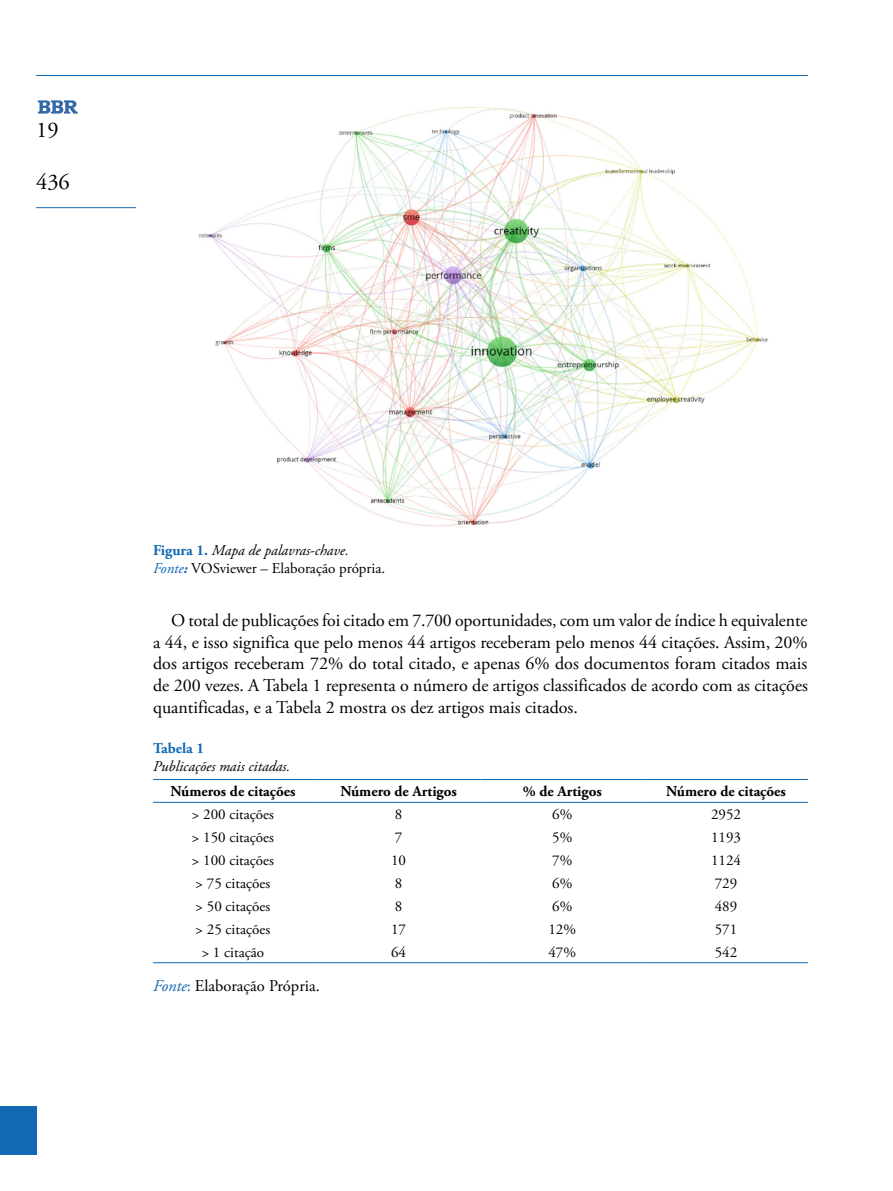
<style>
.page{position:relative;width:893px;height:1191px;background:#fff}
.page>*{position:absolute;margin:0;border:0;box-sizing:border-box;transform-origin:0 0}
.t1{font:22.5px "Adobe Garamond Pro";color:#000}
.t2{font:18px/21.9px "Adobe Garamond Pro";color:#000;text-align:justify}
.t3{font:16.5px "Adobe Garamond Pro";color:#000}
.t4{font:15px/18px "Adobe Garamond Pro";color:#000}
.t5{font:700 15px "Adobe Garamond Pro";color:#000}
.t6{font:italic 15px "Adobe Garamond Pro";color:#000}
.t7{font:700 15px "Adobe Garamond Pro";color:#1268b3}
.s1{font-weight:700;color:#1268b3}
.s2{font-style:italic}
.s3{font-style:italic;color:#1268b3}
.s4{font-weight:700;font-style:italic;color:#1268b3}
.s5{color:#1268b3}
</style>
<div class="page">
<hr style="left:36px;top:75px;width:772px;height:1px;background:#1268b3">
<div style="left:0;top:1106px;width:36px;height:48px;background:#1268b3"></div>
<hr style="left:36px;top:207px;width:100px;height:1px;background:#1268b3">
<svg style="left:38px;top:100px;width:40px;height:14px"></svg>
<hr style="left:153px;top:802px;width:164px;height:1px;background:#1268b3">
<hr style="left:317px;top:802px;width:163px;height:1px;background:#1268b3">
<hr style="left:480px;top:802px;width:164px;height:1px;background:#1268b3">
<hr style="left:644px;top:802px;width:164px;height:1px;background:#1268b3">
<hr style="left:153px;top:779px;width:164px;height:1px;background:#1268b3">
<hr style="left:317px;top:779px;width:163px;height:1px;background:#1268b3">
<hr style="left:480px;top:779px;width:164px;height:1px;background:#1268b3">
<hr style="left:644px;top:779px;width:164px;height:1px;background:#1268b3">
<hr style="left:153px;top:962px;width:164px;height:1px;background:#1268b3">
<hr style="left:317px;top:962px;width:163px;height:1px;background:#1268b3">
<hr style="left:480px;top:962px;width:164px;height:1px;background:#1268b3">
<hr style="left:644px;top:962px;width:164px;height:1px;background:#1268b3">
<img style="left:198px;top:107px;width:570px;height:420px">
<p class="t1" style="left:36px;top:116px;width:24px">19</p>
<p class="t1" style="left:36px;top:169px;width:35px">436</p>
<p class="t4" style="left:153px;top:542px;width:234px"><span class="s1">Figura 1.</span> <span class="s2">Mapa de palavras-chave.<br></span><span class="s3">Fonte</span><span class="s4">:</span> VOSviewer – Elaboração própria.</p>
<p class="t2" style="left:153px;top:609px;width:656px;text-indent:18px">O total de publicações foi citado em 7.700 oportunidades, com um valor de índice h equivalente a 44, e isso significa que pelo menos 44 artigos receberam pelo menos 44 citações. Assim, 20% dos artigos receberam 72% do total citado, e apenas 6% dos documentos foram citados mais de 200 vezes. A Tabela 1 representa o número de artigos classificados de acordo com as citações quantificadas, e a Tabela 2 mostra os dez artigos mais citados.</p>
<p class="t7" style="left:153px;top:739px;width:53px">Tabela 1</p>
<p class="t6" style="left:153px;top:757px;width:139px">Publicações mais citadas.</p>
<p class="t5" style="left:170px;top:783px;width:127px">Números de citações</p>
<p class="t5" style="left:340px;top:783px;width:118px">Número de Artigos</p>
<p class="t5" style="left:523px;top:783px;width:81px">% de Artigos</p>
<p class="t5" style="left:666px;top:783px;width:121px">Número de citações</p>
<p class="t4" style="left:192px;top:806px;width:84px">&gt; 200 citações</p>
<p class="t4" style="left:395px;top:806px;width:9px">8</p>
<p class="t4" style="left:552px;top:806px;width:22px">6%</p>
<p class="t4" style="left:711px;top:806px;width:31px">2952</p>
<p class="t4" style="left:192px;top:829px;width:84px">&gt; 150 citações</p>
<p class="t4" style="left:395px;top:829px;width:9px">7</p>
<p class="t4" style="left:552px;top:829px;width:22px">5%</p>
<p class="t4" style="left:711px;top:829px;width:31px">1193</p>
<p class="t4" style="left:192px;top:852px;width:84px">&gt; 100 citações</p>
<p class="t4" style="left:391px;top:852px;width:16px">10</p>
<p class="t4" style="left:552px;top:852px;width:22px">7%</p>
<p class="t4" style="left:711px;top:852px;width:31px">1124</p>
<p class="t4" style="left:196px;top:875px;width:76px">&gt; 75 citações</p>
<p class="t4" style="left:395px;top:875px;width:9px">8</p>
<p class="t4" style="left:552px;top:875px;width:22px">6%</p>
<p class="t4" style="left:715px;top:875px;width:24px">729</p>
<p class="t4" style="left:196px;top:897px;width:76px">&gt; 50 citações</p>
<p class="t4" style="left:395px;top:897px;width:9px">8</p>
<p class="t4" style="left:552px;top:897px;width:22px">6%</p>
<p class="t4" style="left:715px;top:897px;width:24px">489</p>
<p class="t4" style="left:196px;top:920px;width:76px">&gt; 25 citações</p>
<p class="t4" style="left:391px;top:920px;width:16px">17</p>
<p class="t4" style="left:548px;top:920px;width:29px">12%</p>
<p class="t4" style="left:715px;top:920px;width:24px">571</p>
<p class="t4" style="left:202px;top:943px;width:64px">&gt; 1 citação</p>
<p class="t4" style="left:391px;top:943px;width:16px">64</p>
<p class="t4" style="left:548px;top:943px;width:29px">47%</p>
<p class="t4" style="left:715px;top:943px;width:24px">542</p>
<p class="t3" style="left:153px;top:976px;width:168px"><span class="s3">Fonte</span><span class="s5">:</span> Elaboração Própria.</p>
</div>
